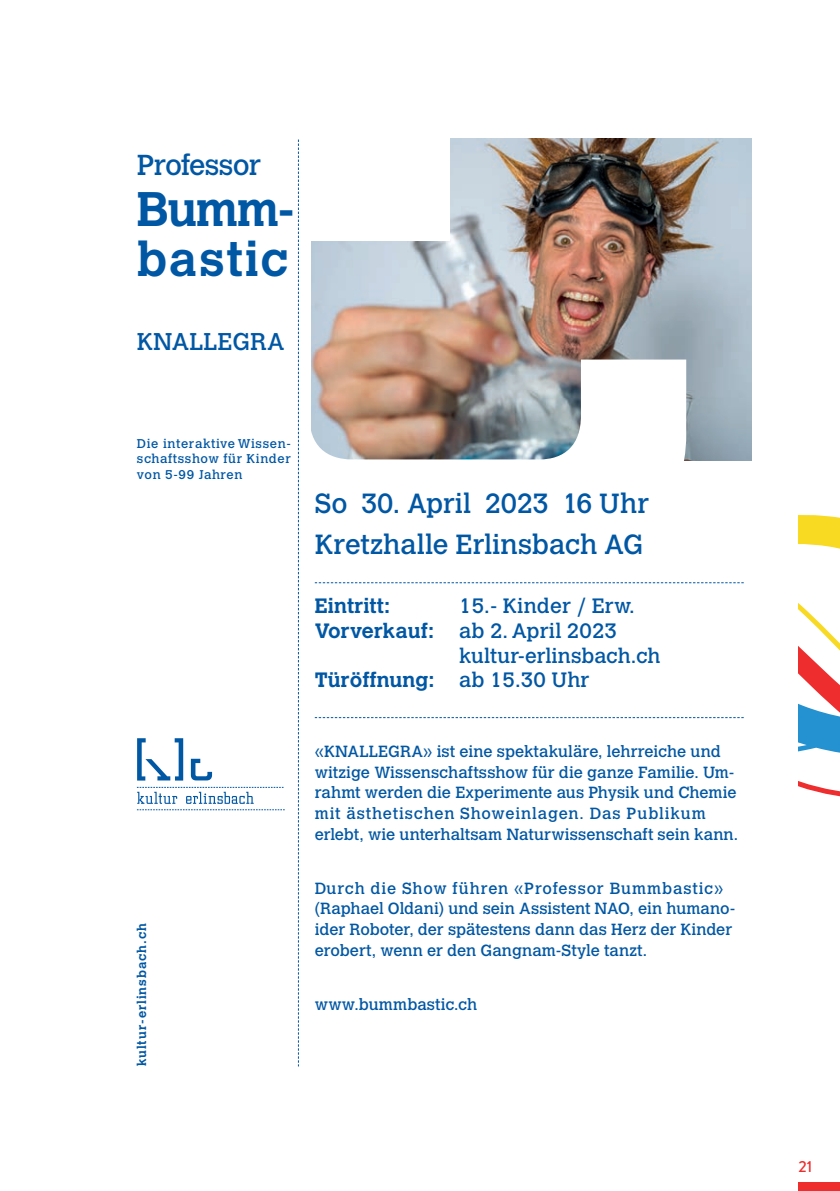
<style>
.page{position:relative;width:840px;height:1191px;background:#fff}
.page>*{position:absolute;margin:0;border:0;box-sizing:border-box;transform-origin:0 0}
.t1{font:700 48px/50.4px "Calvert MT Std";letter-spacing:.03em;color:#0057a4}
.t2{font:28.6px "Calvert MT Std";letter-spacing:-.03em;color:#0057a4}
.t3{font:27.4px/41.2px "Calvert MT Std";letter-spacing:-.005em;color:#0057a4}
.t4{font:24px "Calvert MT Std";color:#0057a4}
.t5{font:20.6px "Calvert MT Std";letter-spacing:.01em;color:#0057a4}
.t6{font:700 20.6px "Calvert MT Std";letter-spacing:.01em;color:#0057a4}
.t7{font:16px/20.6px "Calvert MT Std";letter-spacing:.005em;color:#0057a4}
.t8{font:500 16px "Brandon Grotesque";color:#ee2d2d}
.t9{font:12.6px/15.2px "Calvert MT Std";letter-spacing:.05em;color:#0057a4;text-align:justify}
.t10{font:700 12.6px "Calvert MT Std";letter-spacing:.08em;color:#0057a4}
.s1{font-weight:700}
.s2{font-weight:400}
</style>
<div class="page">
<div style="left:798px;top:1182px;width:41px;height:9px;background:#ee2d2d"></div>
<img style="left:685px;top:139px;width:66px;height:322px">
<img style="left:311px;top:138px;width:374px;height:323px">
<div style="left:88px;top:120px;width:361px;height:120px;background:#fff"></div>
<svg style="left:298px;top:139px;width:1px;height:927px"></svg>
<svg style="left:314px;top:717px;width:429px;height:1px"></svg>
<svg style="left:191px;top:758px;width:21px;height:22px"></svg>
<svg style="left:137px;top:738px;width:46px;height:42px"></svg>
<svg style="left:137px;top:787px;width:147px;height:23px"></svg>
<svg style="left:314px;top:582px;width:429px;height:1px"></svg>
<svg style="left:798px;top:515px;width:41px;height:281px"></svg>
<h2 class="t2" style="left:137px;top:149px;width:125px">Professor</h2>
<h1 class="t1" style="left:137px;top:183px;width:159px">Bumm&shy;bastic</h1>
<h3 class="t4" style="left:137px;top:328px;width:149px">KNALLEGRA</h3>
<p class="t9" style="left:137px;top:436px;width:155px">Die interaktive Wissen&shy;schaftsshow für Kinder von 5-99 Jahren</p>
<p class="t10" style="left:134px;top:1066px;width:144px;rotate:-90deg">kultur-erlinsbach.ch</p>
<h3 class="t3" style="left:314px;top:483px;width:335px">So 30. April 2023 16 Uhr<br>Kretzhalle Erlinsbach AG</h3>
<p class="t6" style="left:314px;top:593px;width:77px">Eintritt:</p>
<p class="t5" style="left:459px;top:594px;width:177px">15.- Kinder / Erw.</p>
<p class="t5" style="left:314px;top:619px;width:303px"><span class="s1">Vorverkauf:</span> ab 2. April 2023</p>
<p class="t5" style="left:459px;top:643px;width:203px">kultur-erlinsbach.ch</p>
<p class="t6" style="left:314px;top:667px;width:276px">Türöffnung: <span class="s2">ab 15.30 Uhr</span></p>
<p class="t7" style="left:314px;top:741px;width:424px">«KNALLEGRA» ist eine spektakuläre, lehrreiche und witzige Wissenschaftsshow für die ganze Familie. Um&shy;rahmt werden die Experimente aus Physik und Chemie mit ästhetischen Showeinlagen. Das Publikum erlebt, wie unterhaltsam Naturwissenschaft sein kann.</p>
<p class="t7" style="left:314px;top:878px;width:422px">Durch die Show führen «Professor Bummbastic» (Raphael Oldani) und sein Assistent NAO, ein humano&shy;ider Roboter, der spätestens dann das Herz der Kinder erobert, wenn er den Gangnam-Style tanzt.</p>
<p class="t7" style="left:314px;top:994px;width:164px">www.bummbastic.ch</p>
<p class="t8" style="left:798px;top:1155px;width:15px">21</p>
</div>
